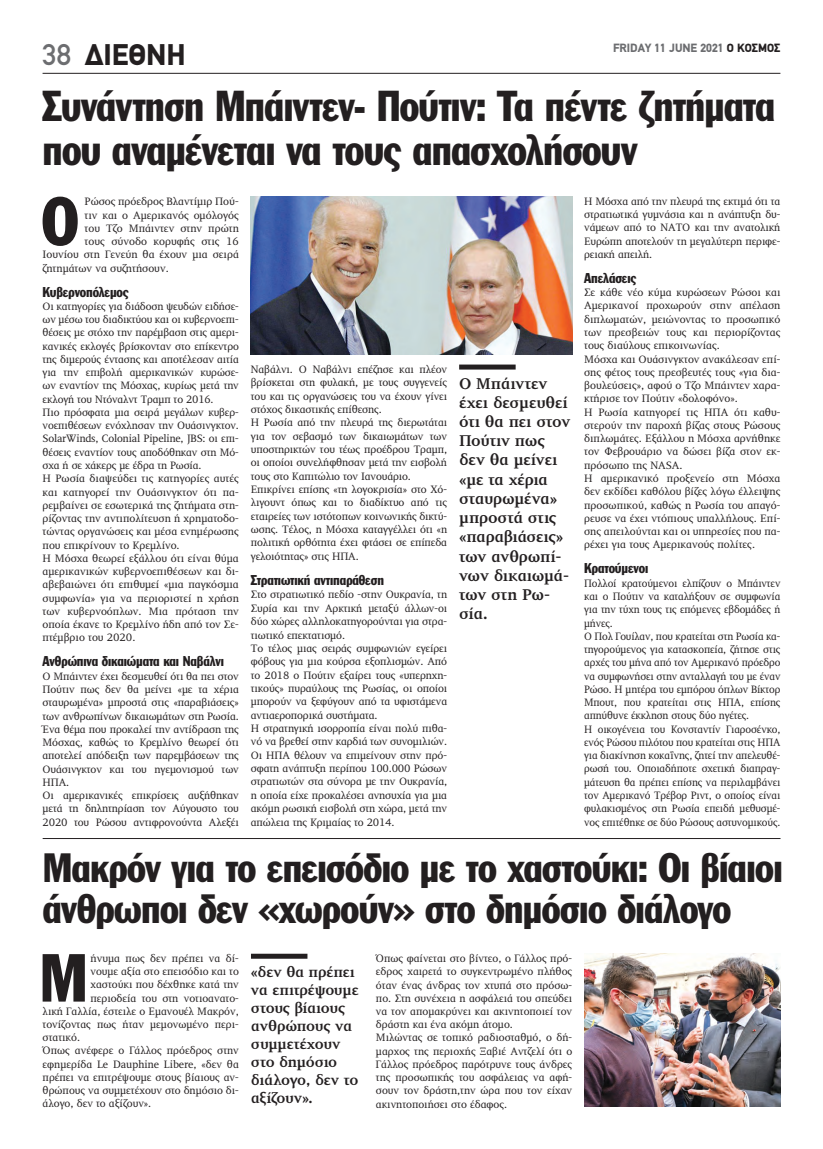
<style>
.page{position:relative;width:823px;height:1149px;background:#fff}
.page>*{position:absolute;margin:0;border:0;box-sizing:border-box;transform-origin:0 0}
.t1{font:66.6px "Franklin Gothic Greek Cond";color:#231f20}
.t2{font:42.5px/44px "Franklin Gothic Greek Cond";letter-spacing:-.015em;color:#231f20}
.t3{font:40.2px/41px "Franklin Gothic Greek Cond";letter-spacing:-.015em;color:#231f20}
.t4{font:900 30px "PF Din Text";color:#231f20}
.t5{font:700 16px/19.2px "PF Diplomat";letter-spacing:-.015em;color:#231f20}
.t6{font:700 15px/18px "PF Diplomat";letter-spacing:-.02em;color:#231f20}
.t7{font:14px "Franklin Gothic Greek Cond";letter-spacing:-.01em;color:#231f20}
.t8{font:900 12px "PF Din Text";color:#6c6d70}
.t9{font:11px/13.3px "PF Diplomat";letter-spacing:-.01em;color:#231f20}
.t10{font:11px/13.3px "PF Diplomat";letter-spacing:-.01em;color:#231f20;scale:.96 1}
.s1{font-weight:500;color:#6c6d70}
.s2{color:#231f20}
</style>
<div class="page">
<hr style="left:43px;top:73px;width:737px;height:1px;background:#231f20">
<div style="left:251px;top:953px;width:56px;height:5px;background:#231f20"></div>
<img style="left:584px;top:953px;width:196px;height:153px">
<hr style="left:43px;top:838px;width:737px;height:1px;background:#231f20">
<div style="left:459px;top:364px;width:56px;height:5px;background:#231f20"></div>
<img style="left:251px;top:196px;width:321px;height:159px">
<h3 class="t4" style="left:43px;top:37px;width:171px"><span class="s1">38</span> ΠΑΡΟΙΚΙΑ</h3>
<p class="t8" style="left:612px;top:40px;width:169px">FRIDAY 11 JUNE 2021 <span class="s2">Ο ΚΟΣΜΟΣ</span></p>
<h3 class="t4" style="left:85px;top:37px;width:102px">ΔΙΕΘΝΗ</h3>
<h2 class="t2" style="left:43px;top:84px;width:734px">Συνάντηση Μπάιντεν- Πούτιν: Τα πέντε ζητήματα που αναμένεται να τους απασχολήσουν</h2>
<h1 class="t1" style="left:42px;top:183px;width:38px">Ο</h1>
<p class="t9" style="left:85px;top:195px;width:156px">Ρώσος πρόεδρος Βλαντίμιρ Πού-</p>
<p class="t9" style="left:85px;top:208px;width:156px">τιν και ο Αμερικανός ομόλογός</p>
<p class="t9" style="left:85px;top:222px;width:156px">του Τζο Μπάιντεν στην πρώτη</p>
<p class="t9" style="left:85px;top:235px;width:156px">τους σύνοδο κορυφής στις 16</p>
<p class="t9" style="left:43px;top:248px;width:198px">Ιουνίου στη Γενεύη θα έχουν μια σειρά</p>
<p class="t9" style="left:43px;top:261px;width:127px">ζητημάτων να συζητήσουν.</p>
<p class="t7" style="left:43px;top:283px;width:88px">Κυβερνοπόλεμος</p>
<p class="t9" style="left:43px;top:300px;width:198px">Οι κατηγορίες για διάδοση ψευδών ειδήσε&shy;ων μέσω του διαδικτύου και οι κυβερνοεπι&shy;θέσεις με στόχο την παρέμβαση στις αμερι&shy;κανικές εκλογές βρίσκονταν στο επίκεντρο της διμερούς έντασης και αποτέλεσαν αιτία για την επιβολή αμερικανικών κυρώσε&shy;ων εναντίον της Μόσχας, κυρίως μετά την εκλογή του Ντόναλντ Τραμπ το 2016.<br>Πιο πρόσφατα μια σειρά μεγάλων κυβερ&shy;νοεπιθέσεων ενόχλησαν την Ουάσινγκτον.<br>SolarWinds, Colonial Pipeline, JBS: οι επι&shy;θέσεις εναντίον τους αποδόθηκαν στη Μό&shy;σχα ή σε χάκερς με έδρα τη Ρωσία.<br>Η Ρωσία διαψεύδει τις κατηγορίες αυτές και κατηγορεί την Ουάσινγκτον ότι πα&shy;ρεμβαίνει σε εσωτερικά της ζητήματα στη&shy;ρίζοντας την αντιπολίτευση ή χρηματοδο&shy;τώντας οργανώσεις και μέσα ενημέρωσης που επικρίνουν το Κρεμλίνο.<br>Η Μόσχα θεωρεί εξάλλου ότι είναι θύμα αμερικανικών κυβερνοεπιθέσεων και δι&shy;αβεβαιώνει ότι επιθυμεί «μια παγκόσμια συμφωνία» για να περιοριστεί η χρήση των κυβερνοόπλων. Μια πρόταση την οποία έκανε το Κρεμλίνο ήδη από τον Σε&shy;πτέμβριο του 2020.</p>
<p class="t7" style="left:43px;top:653px;width:183px">Ανθρώπινα δικαιώματα και Ναβάλνι</p>
<p class="t9" style="left:43px;top:669px;width:198px">Ο Μπάιντεν έχει δεσμευθεί ότι θα πει στον Πούτιν πως δεν θα μείνει «με τα χέρια σταυρωμένα» μπροστά στις «παραβιάσεις» των ανθρωπίνων δικαιωμάτων στη Ρωσία.<br>Ένα θέμα που προκαλεί την αντίδραση της Μόσχας, καθώς το Κρεμλίνο θεωρεί ότι αποτελεί απόδειξη των παρεμβάσεων της Ουάσινγκτον και του ηγεμονισμού των ΗΠΑ.<br>Οι αμερικανικές επικρίσεις αυξήθηκαν μετά τη δηλητηρίαση τον Αύγουστο του 2020 του Ρώσου αντιφρονούντα Αλεξέι</p>
<p class="t9" style="left:251px;top:362px;width:198px">Ναβάλνι. Ο Ναβάλνι επέζησε και πλέον βρίσκεται στη φυλακή, με τους συγγενείς του και τις οργανώσεις του να έχουν γίνει στόχος δικαστικής επίθεσης.<br>Η Ρωσία από την πλευρά της διερωτάται για τον σεβασμό των δικαιωμάτων των υποστηρικτών του τέως προέδρου Τραμπ, οι οποίοι συνελήφθησαν μετά την εισβολή τους στο Καπιτώλιο τον Ιανουάριο.<br>Επικρίνει επίσης «τη λογοκρισία» στο Χό&shy;λιγουντ όπως και το διαδίκτυο από τις εταιρείες των ιστότοπων κοινωνικής δικτύ&shy;ωσης. Τέλος, η Μόσχα καταγγέλλει ότι «η πολιτική ορθότητα έχει φτάσει σε επίπεδα γελοιότητας» στις ΗΠΑ.</p>
<p class="t7" style="left:251px;top:572px;width:135px">Στρατιωτική αντιπαράθεση</p>
<p class="t9" style="left:251px;top:588px;width:198px">Στο στρατιωτικό πεδίο -στην Ουκρανία, τη Συρία και την Αρκτική μεταξύ άλλων-οι δύο χώρες αλληλοκατηγορούνται για στρα&shy;τιωτικό επεκτατισμό.<br>Το τέλος μιας σειράς συμφωνιών εγείρει φόβους για μια κούρσα εξοπλισμών. Από το 2018 ο Πούτιν εξαίρει τους «υπερηχη&shy;τικούς» πυραύλους της Ρωσίας, οι οποίοι μπορούν να ξεφύγουν από τα υφιστάμενα αντιαεροπορικά συστήματα.<br>Η στρατηγική ισορροπία είναι πολύ πιθα&shy;νό να βρεθεί στην καρδιά των συνομιλιών.<br>Οι ΗΠΑ θέλουν να επιμείνουν στην πρό&shy;σφατη ανάπτυξη περίπου 100.000 Ρώσων στρατιωτών στα σύνορα με την Ουκρανία, η οποία είχε προκαλέσει ανησυχία για μια ακόμη ρωσική εισβολή στη χώρα, μετά την απώλεια της Κριμαίας το 2014.</p>
<h3 class="t5" style="left:459px;top:374px;width:113px">Ο Μπάιντεν έχει δεσμευθεί ότι θα πει στον<br>Πούτιν πως δεν θα μείνει «με τα χέρια σταυρωμένα» μπροστά στις «παραβιάσεις» των ανθρωπί&shy;νων δικαιωμά&shy;των στη Ρω&shy;σία.</h3>
<p class="t9" style="left:583px;top:194px;width:198px;text-align:justify">Η Μόσχα από την πλευρά της εκτιμά ότι τα στρατιωτικά γυμνάσια και η ανάπτυξη δυ&shy;νάμεων από το ΝΑΤΟ και την ανατολική Ευρώπη αποτελούν τη μεγαλύτερη περιφε&shy;ρειακή απειλή.</p>
<p class="t7" style="left:583px;top:270px;width:54px">Απελάσεις</p>
<p class="t9" style="left:583px;top:286px;width:198px">Σε κάθε νέο κύμα κυρώσεων Ρώσοι και Αμερικανοί προχωρούν στην απέλαση διπλωματών, μειώνοντας το προσωπικό των πρεσβειών τους και περιορίζοντας τους διαύλους επικοινωνίας.<br>Μόσχα και Ουάσινγκτον ανακάλεσαν επί&shy;σης φέτος τους πρεσβευτές τους «για δια&shy;βουλεύσεις», αφού ο Τζο Μπάιντεν χαρα&shy;κτήρισε τον Πούτιν «δολοφόνο».<br>Η Ρωσία κατηγορεί τις ΗΠΑ ότι καθυ&shy;στερούν την παροχή βίζας στους Ρώσους διπλωμάτες. Εξάλλου η Μόσχα αρνήθηκε τον Φεβρουάριο να δώσει βίζα στον εκ&shy;πρόσωπο της NASA.<br>Η αμερικανικό προξενείο στη Μόσχα δεν εκδίδει καθόλου βίζες λόγω έλλειψης προσωπικού, καθώς η Ρωσία του απαγό&shy;ρευσε να έχει ντόπιους υπαλλήλους. Επί&shy;σης απειλούνται και οι υπηρεσίες που πα&shy;ρέχει για τους Αμερικανούς πολίτες.</p>
<p class="t7" style="left:583px;top:560px;width:66px">Κρατούμενοι</p>
<p class="t10" style="left:583px;top:576px;width:206px">Πολλοί κρατούμενοι ελπίζουν ο Μπάιντεν και ο Πούτιν να καταλήξουν σε συμφωνία για την τύχη τους τις επόμενες εβδομάδες ή μήνες.<br>Ο Πολ Γουίλαν, που κρατείται στη Ρωσία κα&shy;τηγορούμενος για κατασκοπεία, ζήτησε στις αρχές του μήνα από τον Αμερικανό πρόεδρο να συμφωνήσει στην ανταλλαγή του με έναν Ρώσο. Η μητέρα του εμπόρου όπλων Βίκτορ Μπουτ, που κρατείται στις ΗΠΑ, επίσης απηύθυνε έκκληση στους δύο ηγέτες.<br>Η οικογένεια του Κονσταντίν Γιαροσένκο, ενός Ρώσου πιλότου που κρατείται στις ΗΠΑ για διακίνηση κοκαΐνης, ζητεί την απελευθέ&shy;ρωσή του. Οποιαδήποτε σχετική διαπραγ&shy;μάτευση θα πρέπει επίσης να περιλαμβάνει τον Αμερικανό Τρέβορ Ριντ, ο οποίος είναι φυλακισμένος στη Ρωσία επειδή μεθυσμέ&shy;νος επιτέθηκε σε δύο Ρώσους αστυνομικούς.</p>
<h3 class="t3" style="left:43px;top:846px;width:741px">Μακρόν για το επεισόδιο με το χαστούκι: Οι βίαιοι άνθρωποι δεν «χωρούν» στο δημόσιο διάλογο</h3>
<p class="t9" style="left:376px;top:951px;width:198px">Όπως φαίνεται στο βίντεο, ο Γάλλος πρό&shy;εδρος χαιρετά το συγκεντρωμένο πλήθος όταν ένας άνδρας τον χτυπά στο πρόσω&shy;πο. Στη συνέχεια η ασφάλειά του σπεύδει να τον απομακρύνει και ακινητοποιεί τον δράστη και ένα ακόμη άτομο.<br>Μιλώντας σε τοπικό ραδιοσταθμό, ο δή&shy;μαρχος της περιοχής Ξαβιέ Αντζελί ότι ο Γάλλος πρόεδρος παρότρυνε τους άνδρες της προσωπικής του ασφάλειας να αφή&shy;σουν τον δράστη,την ώρα που τον είχαν ακινητοποιήσει στο έδαφος.</p>
<h1 class="t1" style="left:40px;top:939px;width:50px">Μ</h1>
<p class="t9" style="left:90px;top:951px;width:150px">ήνυμα πως δεν πρέπει να δί-</p>
<h3 class="t6" style="left:251px;top:962px;width:109px">«δεν θα πρέπει να επιτρέψουμε στους βίαιους ανθρώπους να συμμετέχουν στο δημόσιο διάλογο, δεν το αξίζουν».</h3>
<p class="t9" style="left:90px;top:964px;width:150px">νουμε αξία στο επεισόδιο και το</p>
<p class="t9" style="left:90px;top:978px;width:150px">χαστούκι που δέχθηκε κατά την</p>
<p class="t9" style="left:90px;top:991px;width:150px">περιοδεία του στη νοτιοανατο-</p>
<p class="t9" style="left:43px;top:1004px;width:198px">λική Γαλλία, έστειλε ο Εμανουέλ Μακρόν,</p>
<p class="t9" style="left:43px;top:1017px;width:198px">τονίζοντας πως ήταν μεμονωμένο περι-</p>
<p class="t9" style="left:43px;top:1030px;width:39px">στατικό.</p>
<p class="t9" style="left:43px;top:1044px;width:198px">Όπως ανέφερε ο Γάλλος πρόεδρος στην</p>
<p class="t9" style="left:43px;top:1057px;width:198px">εφημερίδα Le Dauphine Libere, «δεν θα</p>
<p class="t9" style="left:43px;top:1070px;width:198px">πρέπει να επιτρέψουμε στους βίαιους αν-</p>
<p class="t9" style="left:43px;top:1083px;width:198px">θρώπους να συμμετέχουν στο δημόσιο δι-</p>
<p class="t9" style="left:43px;top:1096px;width:110px">άλογο, δεν το αξίζουν».</p>
</div>
